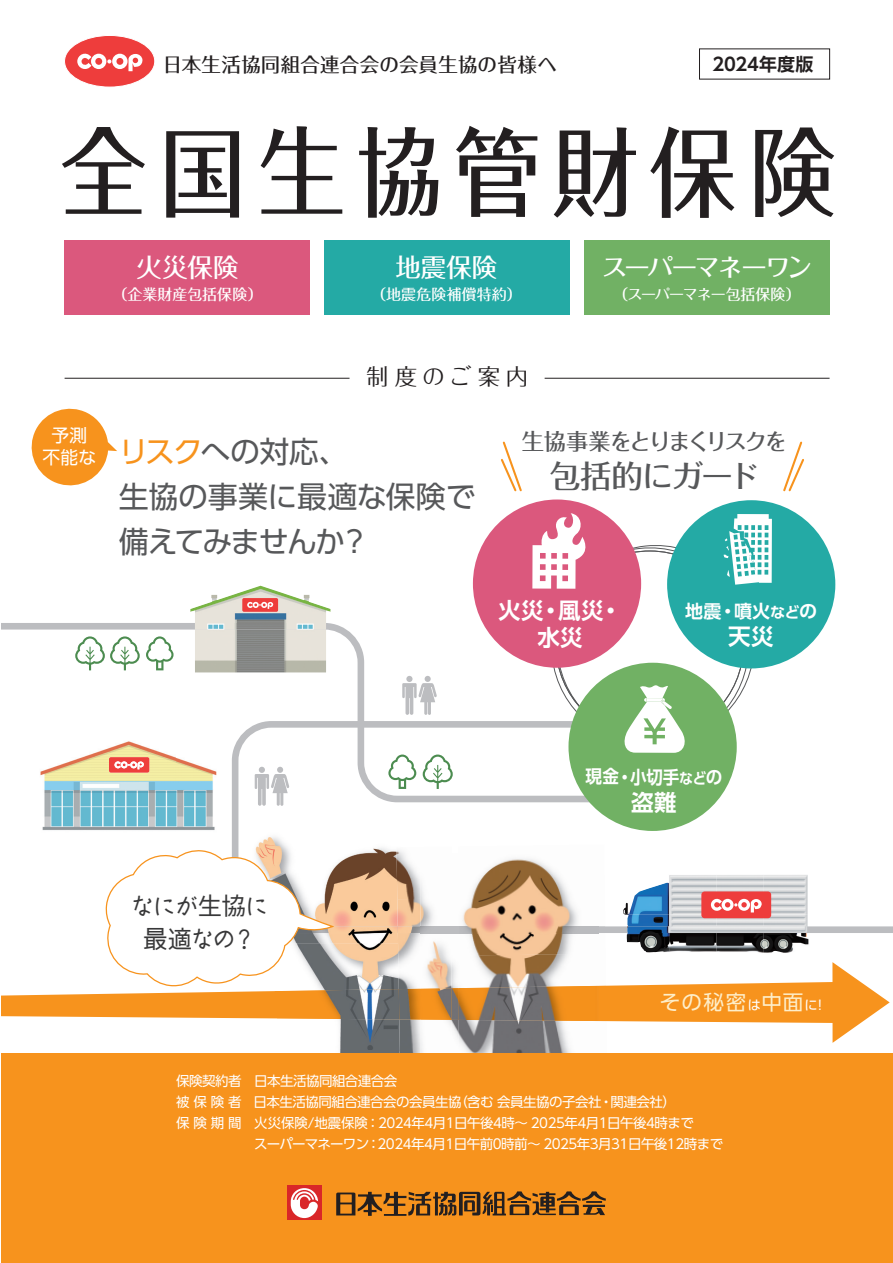
<style>
.page{position:relative;width:893px;height:1263px;background:#fff}
.page>*{position:absolute;margin:0;border:0;box-sizing:border-box;transform-origin:0 0}
.t1{font:500 97.5px "Folk Pro";letter-spacing:.13em;color:#231f20;scale:.89 1}
.t2{font:500 31.5px "Folk Pro";letter-spacing:-.045em;color:#57585a}
.t3{font:30px/45px "UD Shin Go Pro";letter-spacing:-.025em;color:#57585a}
.t4{font:500 25.5px "Folk Pro";letter-spacing:-.09em;color:#fff}
.t5{font:500 25.5px "Folk Pro";letter-spacing:-.055em;color:#fff}
.t6{font:24.75px/32.2px "Kinuta Iroha 29 ume Std N R";letter-spacing:-.07em;color:#383839;text-align:center}
.t7{font:500 22.5px "Folk Pro";letter-spacing:-.115em;color:#57585a}
.t8{font:700 22.5px/27px "UD Shin Go Pro De";letter-spacing:.01em;color:#fff;text-align:center}
.t9{font:22.5px "Folk Pro";letter-spacing:.255em;color:#231f20}
.t10{font:20.55px "UD Shin Go Pro";letter-spacing:.06em;color:#feeec9}
.t11{font:500 19.5px "Folk Pro";letter-spacing:.015em;color:#231f20}
.t12{font:700 18px "UD Shin Go Pro De";letter-spacing:.005em;color:#fff;scale:.92 1}
.t13{font:700 18px "UD Shin Go Pro De";letter-spacing:.005em;color:#fff}
.t14{font:700 17.85px "UD Shin Go Pro De";letter-spacing:.005em;color:#231f20}
.t15{font:17.7px/21.3px "UD Shin Go Pro";color:#fff;text-align:center}
.t16{font:500 15px "Folk Pro";letter-spacing:-.005em;color:#fff}
.t17{font:500 15px "Folk Pro";letter-spacing:-.045em;color:#fff}
.t18{font:13.5px "UD Shin Go Pro";letter-spacing:-.04em;color:#fff}
.s1{color:#f7931d}
.s2{font-size:15px}
.s3{font-size:13.2px;color:#fff}
</style>
<div class="page">
<svg style="left:232px;top:756px;width:661px;height:177px"></svg>
<svg style="left:1px;top:962px;width:889px;height:81px"></svg>
<img style="left:245px;top:830px;width:207px;height:18px">
<img style="left:246px;top:837px;width:154px;height:106px">
<img style="left:400px;top:837px;width:52px;height:10px">
<img style="left:268px;top:943px;width:129px;height:107px">
<img style="left:339px;top:1050px;width:58px;height:3px">
<img style="left:334px;top:926px;width:63px;height:7px">
<img style="left:275px;top:988px;width:122px;height:32px">
<img style="left:458px;top:844px;width:147px;height:52px">
<img style="left:599px;top:896px;width:10px;height:147px">
<svg style="left:599px;top:926px;width:6px;height:7px"></svg>
<img style="left:599px;top:986px;width:7px;height:35px">
<svg style="left:452px;top:837px;width:6px;height:16px"></svg>
<img style="left:396px;top:847px;width:56px;height:52px">
<img style="left:397px;top:899px;width:23px;height:154px">
<img style="left:458px;top:853px;width:141px;height:101px">
<img style="left:458px;top:954px;width:141px;height:99px">
<img style="left:458px;top:926px;width:141px;height:7px">
<img style="left:420px;top:853px;width:38px;height:200px">
<svg style="left:452px;top:926px;width:6px;height:7px"></svg>
<div style="left:0;top:1053px;width:893px;height:210px;background:#f7931d"></div>
<svg style="left:1px;top:623px;width:587px;height:179px"></svg>
<div style="left:65px;top:240px;width:245px;height:74px;background:#db587d"></div>
<div style="left:324px;top:240px;width:246px;height:74px;background:#24aaa5"></div>
<div style="left:584px;top:240px;width:245px;height:74px;background:#71b164"></div>
<hr style="left:0;top:0;width:1px;height:1263px;background:#fff">
<img style="left:623px;top:875px;width:185px;height:40px">
<img style="left:625px;top:914px;width:185px;height:39px">
<img style="left:627px;top:926px;width:181px;height:7px">
<div style="left:701px;top:891px;width:70px;height:27px;background:#ee3d3c;border-radius:3px"></div>
<svg style="left:711px;top:898px;width:51px;height:15px"></svg>
<img style="left:35px;top:740px;width:189px;height:90px">
<svg style="left:109px;top:757px;width:40px;height:16px"></svg>
<svg style="left:75px;top:636px;width:65px;height:34px"></svg>
<svg style="left:146px;top:636px;width:28px;height:34px"></svg>
<svg style="left:423px;top:754px;width:30px;height:35px"></svg>
<svg style="left:388px;top:754px;width:28px;height:35px"></svg>
<svg style="left:255px;top:767px;width:34px;height:39px"></svg>
<svg style="left:402px;top:676px;width:35px;height:39px"></svg>
<div style="left:65px;top:35px;width:90px;height:52px;background:#ee3d3c;border-radius:50%"></div>
<div style="left:64px;top:35px;width:91px;height:52px;border:1px solid #fff;border-radius:50%"></div>
<svg style="left:77px;top:53px;width:66px;height:19px"></svg>
<svg style="left:31px;top:408px;width:86px;height:78px"></svg>
<img style="left:190px;top:586px;width:140px;height:86px">
<img style="left:195px;top:623px;width:131px;height:7px">
<div style="left:242px;top:598px;width:36px;height:14px;background:#ee3d3c;border-radius:2px"></div>
<svg style="left:247px;top:601px;width:26px;height:8px"></svg>
<div style="left:473px;top:499px;width:168px;height:169px;background:#db587d;border-radius:50%"></div>
<div style="left:667px;top:500px;width:168px;height:169px;background:#24aaa5;border-radius:50%"></div>
<div style="left:568px;top:662px;width:169px;height:169px;background:#71b164;border-radius:50%"></div>
<svg style="left:532px;top:513px;width:240px;height:240px"></svg>
<svg style="left:501px;top:441px;width:21px;height:51px"></svg>
<svg style="left:783px;top:441px;width:21px;height:51px"></svg>
<hr style="left:65px;top:378px;width:285px;height:1px;background:#231f20">
<hr style="left:545px;top:378px;width:284px;height:1px;background:#231f20">
<div style="left:287px;top:1186px;width:34px;height:34px;background:#d92728"></div>
<svg style="left:291px;top:1188px;width:27px;height:30px"></svg>
<svg style="left:336px;top:1191px;width:270px;height:25px"></svg>
<svg style="left:104px;top:848px;width:230px;height:140px"></svg>
<h3 class="t11" style="left:163px;top:48px;width:396px">日本生活協同組合連合会の会員生協の皆様へ</h3>
<h3 class="t14" style="left:712px;top:50px;width:102px">2024年度版</h3>
<h1 class="t1" style="left:60px;top:90px;width:874px">全国生協管財保険</h1>
<h3 class="t5" style="left:137px;top:246px;width:103px">火災保険</h3>
<p class="t16" style="left:113px;top:281px;width:152px">（企業財産包括保険）</p>
<h3 class="t5" style="left:396px;top:246px;width:103px">地震保険</h3>
<p class="t16" style="left:371px;top:281px;width:152px">（地震危険補償特約）</p>
<h3 class="t4" style="left:602px;top:246px;width:212px">スーパーマネーワン</h3>
<p class="t17" style="left:613px;top:281px;width:189px">（スーパーマネー包括保険）</p>
<h3 class="t15" style="left:43px;top:424px;width:55px">予測不能な</h3>
<h3 class="t9" style="left:366px;top:358px;width:164px">制度のご案内</h3>
<h3 class="t3" style="left:119px;top:428px;width:358px"><span class="s1">リスク</span>への対応、<br>生協の事業に最適な保険で備えてみませんか？</h3>
<h3 class="t7" style="left:522px;top:423px;width:267px">生協事業をとりまくリスクを</h3>
<h2 class="t2" style="left:550px;top:449px;width:211px">包括的にガード</h2>
<h3 class="t8" style="left:498px;top:596px;width:125px">火災・風災・水災</h3>
<h3 class="t13" style="left:685px;top:596px;width:133px">地震・噴火<span class="s2">など</span>の</h3>
<h3 class="t8" style="left:728px;top:622px;width:47px">天災</h3>
<h3 class="t6" style="left:130px;top:891px;width:140px">なにが生協に最適なの？</h3>
<h3 class="t12" style="left:586px;top:762px;width:150px">現金・小切手<span class="s2">など</span>の</h3>
<h3 class="t8" style="left:631px;top:788px;width:47px">盗難</h3>
<h3 class="t10" style="left:660px;top:985px;width:163px">その秘密<span class="s3">は</span>中面<span class="s3">に!</span></h3>
<p class="t18" style="left:176px;top:1070px;width:223px">保険契約者　日本生活協同組合連合会</p>
<p class="t18" style="left:176px;top:1091px;width:501px">被保険者 日本生活協同組合連合会の会員生協（含む 会員生協の子会社・関連会社）</p>
<p class="t18" style="left:176px;top:1112px;width:519px">保険期間 火災保険/地震保険：2024年4月1日午後4時～ 2025年4月1日午後4時まで</p>
<p class="t18" style="left:254px;top:1133px;width:471px">スーパーマネーワン：2024年4月1日午前0時前～ 2025年3月31日午後12時まで</p>
</div>
